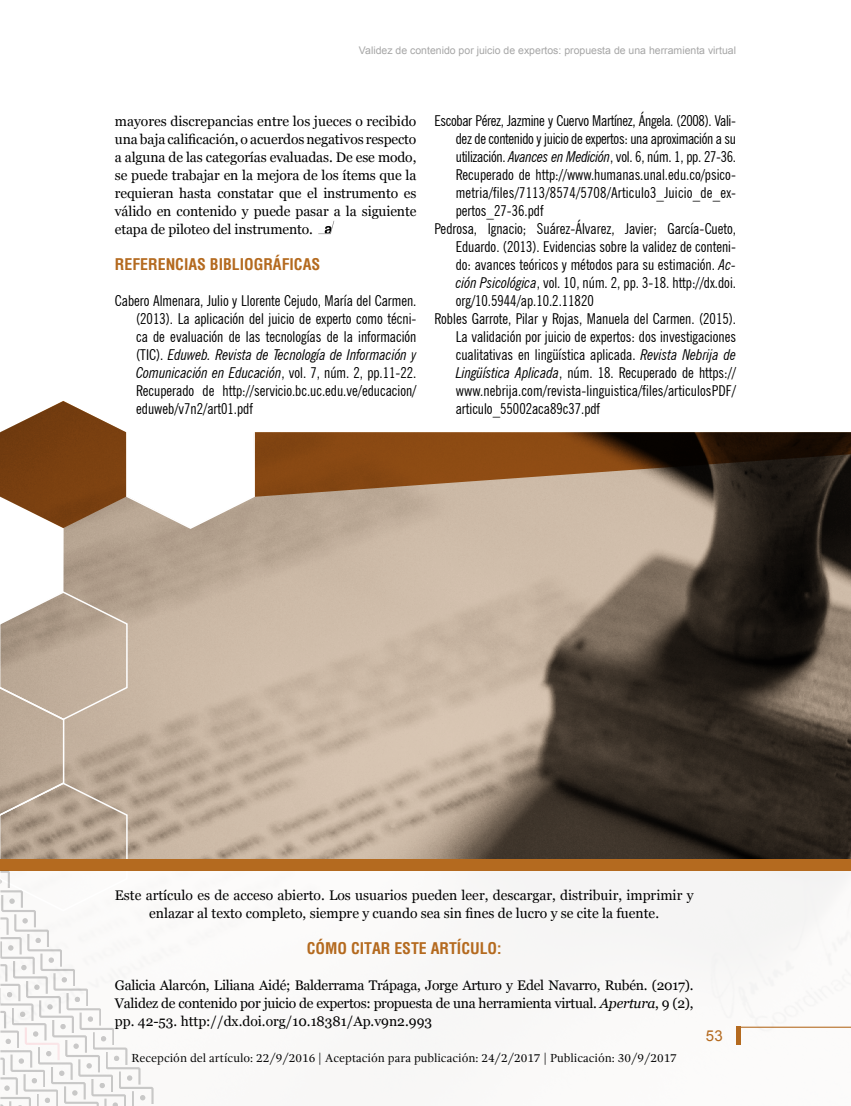
<style>
.page{position:relative;width:851px;height:1106px;background:#fff}
.page>*{position:absolute;margin:0;border:0;box-sizing:border-box;transform-origin:0 0}
.t1{font:700 condensed 15.75px "Helvetica";color:#b46a1f}
.t2{font:condensed 15px/18px "News Gothic BT";color:#000;text-align:justify}
.t3{font:condensed 15px "News Gothic BT";letter-spacing:-.02em;color:#000}
.t4{font:15px "Arial";color:#b46a1f}
.t5{font:13.8px/18px "Georgia";color:#000;text-align:justify}
.t6{font:12px "Gandhi Serif";color:#000}
.t7{font:10.5px "Arial";color:#a6a6a6}
.s1{font-style:italic}
</style>
<div class="page">
<img style="left:63px;top:497px;width:787px;height:362px">
<svg style="left:318px;top:221px;width:16px;height:13px"></svg>
<svg style="left:0;top:401px;width:256px;height:129px"></svg>
<div style="left:0;top:860px;width:850px;height:246px;background:#f9f8f8"></div>
<hr style="left:737px;top:1026px;width:113px;height:1px;background:#b46a1f">
<hr style="left:736px;top:1026px;width:4px;height:18px;background:#b46a1f">
<div style="left:0;top:859px;width:850px;height:11px;background:#b46a1f"></div>
<svg style="left:0;top:590px;width:175px;height:516px"></svg>
<svg style="left:255px;top:432px;width:595px;height:65px;background:#704a29"></svg>
<p class="t7" style="left:359px;top:43px;width:378px">Validez de contenido por juicio de expertos: propuesta de una herramienta virtual</p>
<p class="t5" style="left:115px;top:112px;width:303px">mayores discrepancias entre los jueces o recibido una baja calificación, o acuerdos negativos respecto a alguna de las categorías evaluadas. De ese modo, se puede trabajar en la mejora de los ítems que la requieran hasta constatar que el instrumento es válido en contenido y puede pasar a la siguiente etapa de piloteo del instrumento.</p>
<p class="t1" style="left:115px;top:254px;width:207px">REFERENCIAS BIBLIOGRÁFICAS</p>
<p class="t2" style="left:136px;top:292px;width:282px;text-indent:-21px">Cabero Almenara, Julio y Llorente Cejudo, María del Carmen. (2013). La aplicación del juicio de experto como técni&shy;ca de evaluación de las tecnologías de la información (TIC). <span class="s1">Eduweb. Revista de Tecnología de Información y Comunicación en Educación</span>, vol. 7, núm. 2, pp.11-22.<br>Recuperado de http://servicio.bc.uc.edu.ve/educacion/ eduweb/v7n2/art01.pdf</p>
<p class="t3" style="left:434px;top:112px;width:303px">Escobar Pérez, Jazmine y Cuervo Martínez, Ángela. (2008). Vali-</p>
<p class="t3" style="left:455px;top:130px;width:282px">dez de contenido y juicio de expertos: una aproximación a su</p>
<p class="t3" style="left:455px;top:148px;width:282px">utilización. <span class="s1">Avances en Medición</span>, vol. 6, núm. 1, pp. 27-36.</p>
<p class="t2" style="left:455px;top:166px;width:282px">Recuperado de http://www.humanas.unal.edu.co/psico-</p>
<p class="t2" style="left:455px;top:184px;width:282px">metria/files/7113/8574/5708/Articulo3_Juicio_de_ex-</p>
<p class="t2" style="left:455px;top:202px;width:89px">pertos_27-36.pdf</p>
<p class="t2" style="left:434px;top:220px;width:303px">Pedrosa, Ignacio; Suárez-Álvarez, Javier; García-Cueto,</p>
<p class="t2" style="left:455px;top:238px;width:282px">Eduardo. (2013). Evidencias sobre la validez de conteni-</p>
<p class="t2" style="left:455px;top:256px;width:282px">do: avances teóricos y métodos para su estimación. <span class="s1">Ac-</span></p>
<p class="t2" style="left:455px;top:274px;width:282px"><span class="s1">ción Psicológica</span>, vol. 10, núm. 2, pp. 3-18. http://dx.doi.</p>
<p class="t2" style="left:455px;top:292px;width:139px">org/10.5944/ap.10.2.11820</p>
<p class="t2" style="left:434px;top:310px;width:303px">Robles Garrote, Pilar y Rojas, Manuela del Carmen. (2015).</p>
<p class="t2" style="left:455px;top:328px;width:282px">La validación por juicio de expertos: dos investigaciones</p>
<p class="t2" style="left:455px;top:346px;width:282px">cualitativas en lingüística aplicada. <span class="s1">Revista Nebrija de</span></p>
<p class="t2" style="left:455px;top:364px;width:282px"><span class="s1">Lingüística Aplicada</span>, núm. 18. Recuperado de https://</p>
<p class="t2" style="left:455px;top:382px;width:282px">www.nebrija.com/revista-linguistica/files/articulosPDF/</p>
<p class="t2" style="left:455px;top:400px;width:146px">articulo_55002aca89c37.pdf</p>
<p class="t5" style="left:115px;top:886px;width:580px;text-align:center">Este artículo es de acceso abierto. Los usuarios pueden leer, descargar, distribuir, imprimir y enlazar al texto completo, siempre y cuando sea sin fines de lucro y se cite la fuente.</p>
<p class="t1" style="left:307px;top:938px;width:196px">CÓMO CITAR ESTE ARTÍCULO:</p>
<p class="t5" style="left:115px;top:976px;width:580px">Galicia Alarcón, Liliana Aidé; Balderrama Trápaga, Jorge Arturo y Edel Navarro, Rubén. (2017).<br>Validez de contenido por juicio de expertos: propuesta de una herramienta virtual. <span class="s1">Apertura</span>, 9 (2), pp. 42-53. http://dx.doi.org/10.18381/Ap.v9n2.993</p>
<p class="t6" style="left:131px;top:1051px;width:546px">Recepción del artículo: 22/9/2016 | Aceptación para publicación: 24/2/2017 | Publicación: 30/9/2017</p>
<p class="t4" style="left:705px;top:1026px;width:18px">53</p>
</div>
